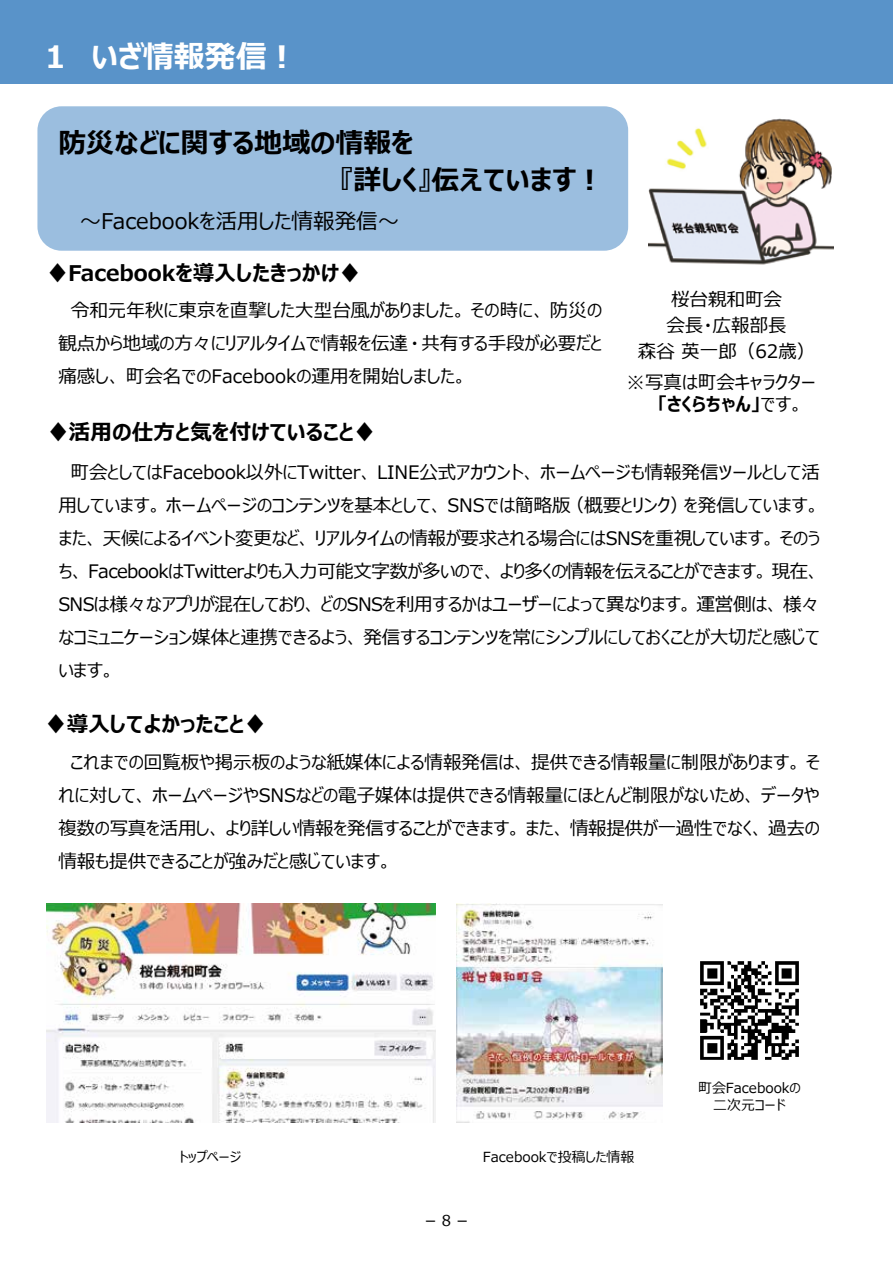
<style>
.page{position:relative;width:893px;height:1263px;background:#fff}
.page>*{position:absolute;margin:0;border:0;box-sizing:border-box;transform-origin:0 0}
.t1{font:700 30.9px "Meiryo UI";color:#fff}
.t2{font:700 27.75px "Meiryo UI";color:#000}
.t3{font:700 21.6px "Meiryo UI";color:#000}
.t4{font:21.6px "Meiryo UI";color:#000}
.t5{font:18.45px/33px "Meiryo UI";color:#000;text-align:justify}
.t6{font:15px "Meiryo UI";color:#000}
.t7{font:13.95px/16.6px "Meiryo UI";color:#000;text-align:center}
.s1{font-weight:700}
</style>
<div class="page">
<div style="left:37px;top:106px;width:591px;height:145px;background:#9bbedf;border-radius:24px"></div>
<div style="left:0;top:0;width:893px;height:84px;background:#5993c9"></div>
<img style="left:648px;top:118px;width:186px;height:147px">
<img style="left:700px;top:961px;width:99px;height:99px">
<img style="left:46px;top:903px;width:389px;height:219px">
<img style="left:456px;top:903px;width:206px;height:219px">
<h1 class="t1" style="left:40px;top:35px;width:259px">１ いざ情報発信︕</h1>
<h2 class="t2" style="left:58px;top:124px;width:357px">防災などに関する地域の情報を</h2>
<h2 class="t2" style="left:340px;top:160px;width:265px">『詳しく』伝えています︕</h2>
<p class="t4" style="left:80px;top:206px;width:321px">～Facebookを活用した情報発信～</p>
<p class="t3" style="left:47px;top:258px;width:316px">♦Facebookを導入したきっかけ♦</p>
<p class="t5" style="left:58px;top:295px;width:545px">　令和元年秋に東京を直撃した大型台風がありました。その時に、防災の観点から地域の方々にリアルタイムで情報を伝達・共有する手段が必要だと痛感し、町会名でのFacebookの運用を開始しました。</p>
<p class="t3" style="left:47px;top:417px;width:330px">♦活用の仕方と気を付けていること♦</p>
<p class="t5" style="left:638px;top:287px;width:179px;line-height:26px;text-align:center">桜台親和町会<br>会長・広報部長<br>森谷英一郎（62歳）</p>
<p class="t5" style="left:658px;top:372px;width:159px;line-height:22.2px;text-indent:-31px">※写真は町会キャラクター<span class="s1">「さくらちゃん」</span>です。</p>
<p class="t5" style="left:58px;top:457px;width:763px">　町会としてはFacebook以外にTwitter、 LINE公式アカウント、ホームページも情報発信ツールとして活用しています。ホームページのコンテンツを基本として、 SNSでは簡略版（概要とリンク）を発信しています。また、天候によるイベント変更など、リアルタイムの情報が要求される場合にはSNSを重視しています。そのうち、 FacebookはTwitterよりも入力可能文字数が多いので、より多くの情報を伝えることができます。現在、SNSは様々なアプリが混在しており、どのSNSを利用するかはユーザーによって異なります。運営側は、様々なコミュニケーション媒体と連携できるよう、発信するコンテンツを常にシンプルにしておくことが大切だと感じています。</p>
<p class="t3" style="left:45px;top:709px;width:222px">♦導入してよかったこと♦</p>
<p class="t5" style="left:58px;top:747px;width:763px">　これまでの回覧板や掲示板のような紙媒体による情報発信は、提供できる情報量に制限があります。それに対して、ホームページやSNSなどの電子媒体は提供できる情報量にほとんど制限がないため、データや複数の写真を活用し、より詳しい情報を発信することができます。また、情報提供が一過性でなく、過去の情報も提供できることが強みだと感じています。</p>
<p class="t7" style="left:179px;top:1149px;width:64px">トップページ</p>
<p class="t7" style="left:483px;top:1149px;width:153px">Facebookで投稿した情報</p>
<p class="t6" style="left:423px;top:1210px;width:48px">－8－</p>
<p class="t7" style="left:698px;top:1080px;width:104px">町会Facebookの二次元コード</p>
</div>
